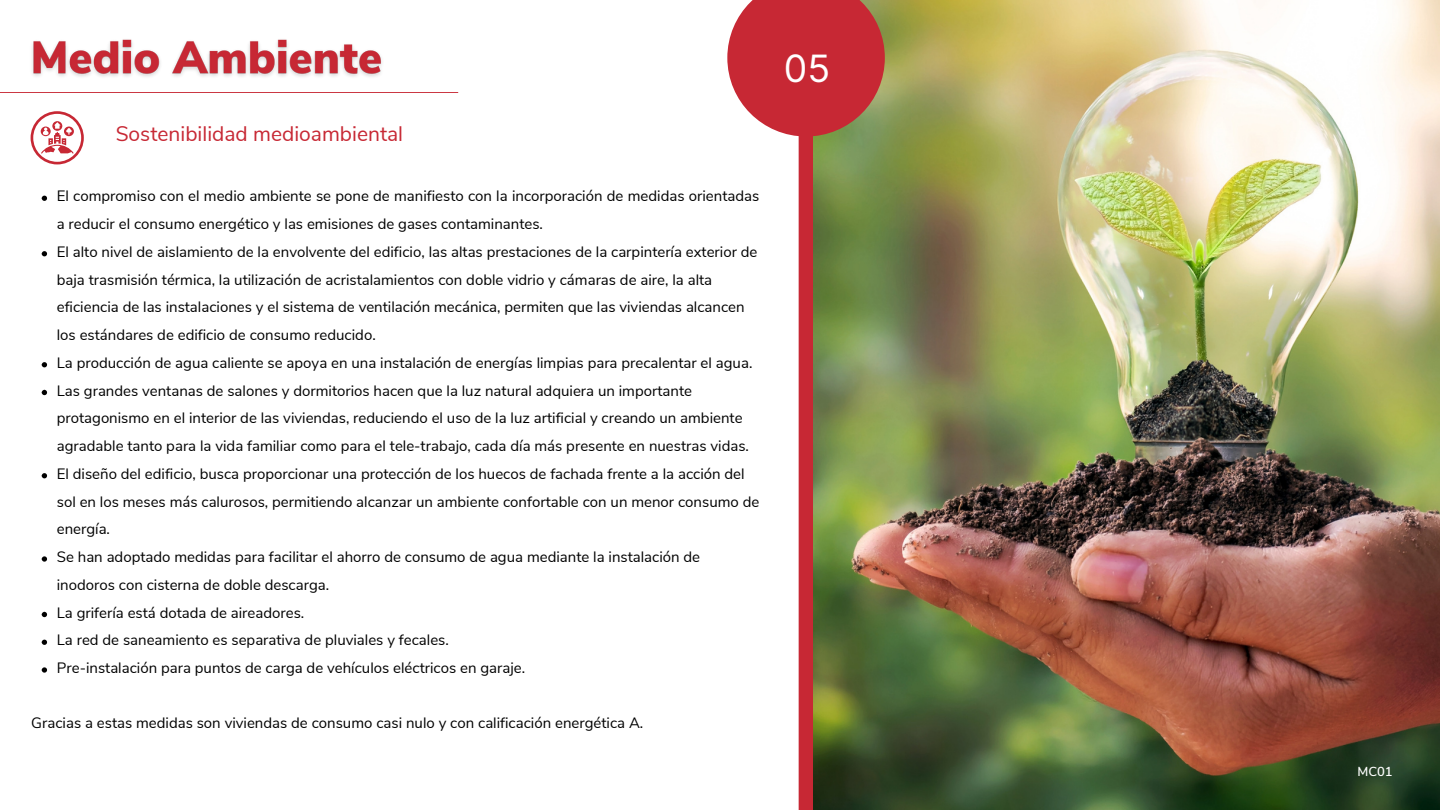
<style>
.page{position:relative;width:1440px;height:810px;background:#fff}
.page>*{position:absolute;margin:0;border:0;box-sizing:border-box;transform-origin:0 0}
.t1{font:37.7px "Inter";color:#fff}
.t2{font:21px "Nunito Sans";color:#c72834}
.t3{font:15px/27.8px "Nunito Sans";color:#000}
.t4{font:600 13px "Nunito Sans";color:#fff}
</style>
<div class="page">
<div style="left:799px;top:0;width:15px;height:810px;background:#c72834"></div>
<img style="left:814px;top:0;width:626px;height:810px">
<hr style="left:0;top:92px;width:458px;height:1px;background:#c72834">
<svg style="left:31px;top:111px;width:53px;height:53px"></svg>
<svg style="left:727px;top:0;width:158px;height:137px"></svg>
<img style="left:23px;top:39px;width:367px;height:54px">
<svg style="left:42px;top:196px;width:5px;height:5px"></svg>
<svg style="left:42px;top:251px;width:5px;height:5px"></svg>
<svg style="left:42px;top:362px;width:5px;height:5px"></svg>
<svg style="left:42px;top:390px;width:5px;height:5px"></svg>
<svg style="left:42px;top:473px;width:5px;height:5px"></svg>
<svg style="left:42px;top:556px;width:5px;height:6px"></svg>
<svg style="left:42px;top:612px;width:5px;height:5px"></svg>
<svg style="left:42px;top:640px;width:5px;height:5px"></svg>
<svg style="left:42px;top:667px;width:5px;height:6px"></svg>
<h2 class="t2" style="left:116px;top:120px;width:289px">Sostenibilidad medioambiental</h2>
<p class="t3" style="left:57px;top:183px;width:704px">El compromiso con el medio ambiente se pone de manifiesto con la incorporación de medidas orientadas a reducir el consumo energético y las emisiones de gases contaminantes.<br>El alto nivel de aislamiento de la envolvente del edificio, las altas prestaciones de la carpintería exterior de baja trasmisión térmica, la utilización de acristalamientos con doble vidrio y cámaras de aire, la alta eficiencia de las instalaciones y el sistema de ventilación mecánica, permiten que las viviendas alcancen los estándares de edificio de consumo reducido.<br>La producción de agua caliente se apoya en una instalación de energías limpias para precalentar el agua.<br>Las grandes ventanas de salones y dormitorios hacen que la luz natural adquiera un importante protagonismo en el interior de las viviendas, reduciendo el uso de la luz artificial y creando un ambiente agradable tanto para la vida familiar como para el tele-trabajo, cada día más presente en nuestras vidas.<br>El diseño del edificio, busca proporcionar una protección de los huecos de fachada frente a la acción del sol en los meses más calurosos, permitiendo alcanzar un ambiente confortable con un menor consumo de energía.<br>Se han adoptado medidas para facilitar el ahorro de consumo de agua mediante la instalación de inodoros con cisterna de doble descarga.<br>La grifería está dotada de aireadores.<br>La red de saneamiento es separativa de pluviales y fecales.<br>Pre-instalación para puntos de carga de vehículos eléctricos en garaje.</p>
<p class="t3" style="left:31px;top:709px;width:614px">Gracias a estas medidas son viviendas de consumo casi nulo y con calificación energética A.</p>
<h1 class="t1" style="left:784px;top:45px;width:48px">05</h1>
<p class="t4" style="left:1357px;top:763px;width:37px">MC01</p>
</div>
